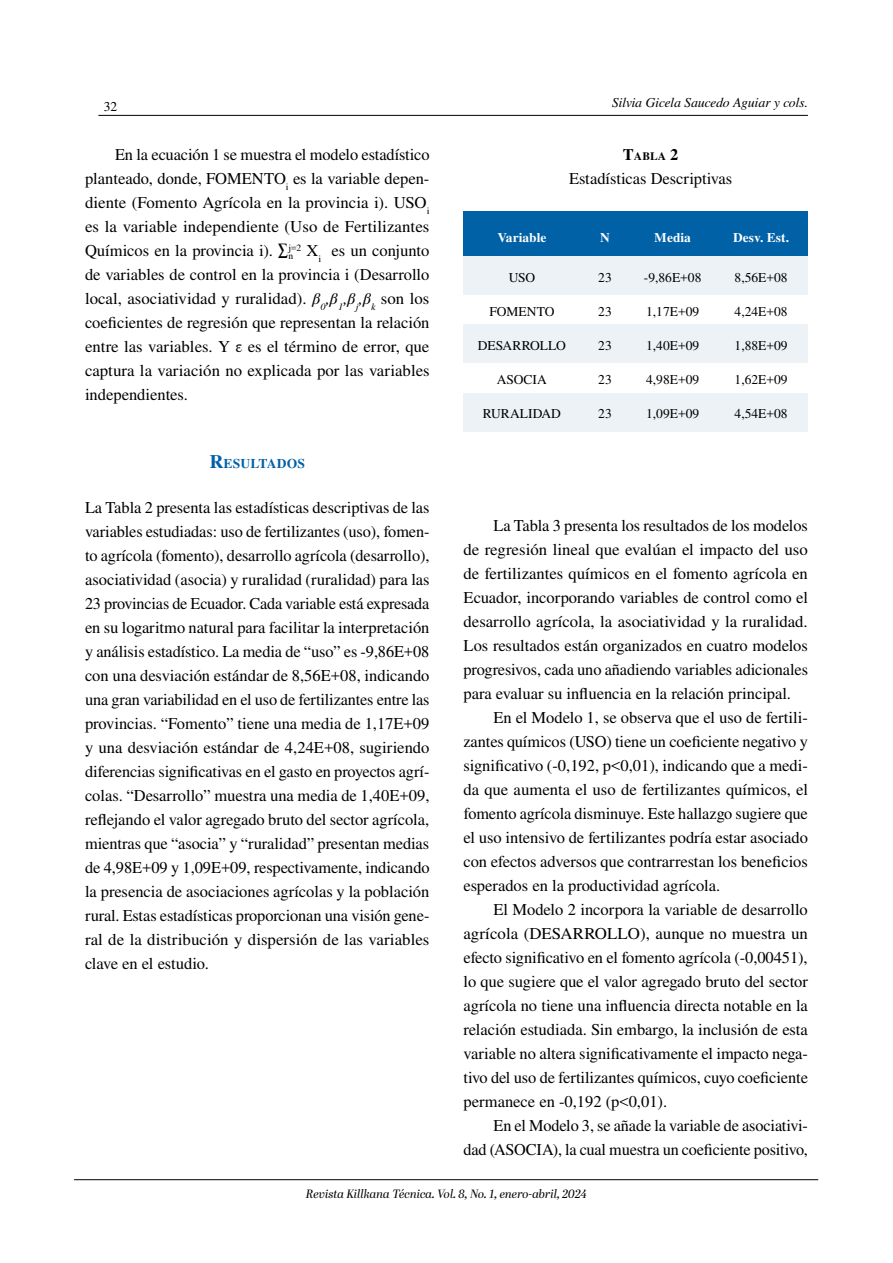
<style>
.page{position:relative;width:893px;height:1263px;background:#fff}
.page>*{position:absolute;margin:0;border:0;box-sizing:border-box;transform-origin:0 0}
.PARRAFO{font:16.5px/24px "Nimbus Rom No 9 L";color:#000;text-align:justify}
.SUBTITULOS{font:500 13.65px "Nimbus Rom No 9 L";color:#0061a7}
.PARRAFO-2{font:13.5px "Nimbus Rom No 9 L";color:#000}
.t1{font:italic 13.5px "Nimbus Rom No 9 L";color:#000}
.PARRAFO-3{font:500 13.5px "Nimbus Rom No 9 L";color:#fff}
.t2{font:italic 12px "Abril Display";color:#000}
.PARRAFO-4{font:500 11.55px "Nimbus Rom No 9 L";color:#000}
.PARRAFO-5{font:9.6px "Nimbus Rom No 9 L";color:#000}
.s1{font-style:italic}
.s2{font-size:19.5px}
.s3{font-size:16.5px}
</style>
<div class="page">
<hr style="left:74px;top:1179px;width:744px;height:1px;background:#000">
<hr style="left:98px;top:115px;width:710px;height:1px;background:#000">
<div style="left:463px;top:256px;width:345px;height:39px;background:#ecf2f6"></div>
<div style="left:463px;top:325px;width:345px;height:38px;background:#ecf2f6"></div>
<div style="left:463px;top:394px;width:345px;height:38px;background:#ecf2f6"></div>
<div style="left:463px;top:212px;width:345px;height:44px;background:#0061a7"></div>
<p class="PARRAFO-2" style="left:104px;top:96px;width:15px">32</p>
<p class="PARRAFO" style="left:85px;top:142px;width:346px;text-indent:30px">En la ecuación 1 se muestra el modelo estadístico planteado, donde, FOMENTO<sub>i</sub> es la variable depen&shy;diente (Fomento Agrícola en la provincia i). USO<sub>i </sub>es la variable independiente (Uso de Fertilizantes Químicos en la provincia i). ∑<sup>j=2</sup> X<sub>i</sub> es un conjunto de variables de control en la provincia i (Desarrollo local, asociatividad y ruralidad). <span class="s1">β</span><sub>0</sub><span class="s1">,β</span><sub>1</sub><span class="s1">,β</span><sub>j</sub><span class="s1">,β</span><sub>k</sub> son los coeficientes de regresión que representan la relación entre las variables. Y ε es el término de error, que captura la variación no explicada por las variables independientes.</p>
<p class="PARRAFO-5" style="left:288px;top:249px;width:6px">n</p>
<p class="SUBTITULOS" style="left:210px;top:454px;width:97px"><span class="s2">R</span>ESULTADOS</p>
<p class="PARRAFO" style="left:85px;top:495px;width:346px">La Tabla 2 presenta las estadísticas descriptivas de las variables estudiadas: uso de fertilizantes (uso), fomen&shy;to agrícola (fomento), desarrollo agrícola (desarrollo), asociatividad (asocia) y ruralidad (ruralidad) para las 23 provincias de Ecuador. Cada variable está expresada en su logaritmo natural para facilitar la interpretación y análisis estadístico. La media de “uso” es -9,86E+08 con una desviación estándar de 8,56E+08, indicando una gran variabilidad en el uso de fertilizantes entre las provincias. “Fomento” tiene una media de 1,17E+09 y una desviación estándar de 4,24E+08, sugiriendo diferencias significativas en el gasto en proyectos agrí&shy;colas. “Desarrollo” muestra una media de 1,40E+09, reflejando el valor agregado bruto del sector agrícola, mientras que “asocia” y “ruralidad” presentan medias de 4,98E+09 y 1,09E+09, respectivamente, indicando la presencia de asociaciones agrícolas y la población rural. Estas estadísticas proporcionan una visión gene&shy;ral de la distribución y dispersión de las variables clave en el estudio.</p>
<p class="t1" style="left:612px;top:94px;width:198px">Silvia Gicela Saucedo Aguiar y cols.</p>
<p class="PARRAFO-4" style="left:623px;top:148px;width:57px"><span class="s3">T</span>ABLA <span class="s3">2</span></p>
<p class="PARRAFO" style="left:569px;top:166px;width:165px">Estadísticas Descriptivas</p>
<p class="PARRAFO-3" style="left:497px;top:228px;width:51px">Variable</p>
<p class="PARRAFO-3" style="left:600px;top:228px;width:11px">N</p>
<p class="PARRAFO-3" style="left:654px;top:228px;width:38px">Media</p>
<p class="PARRAFO-3" style="left:733px;top:228px;width:57px">Desv. Est.</p>
<p class="PARRAFO-2" style="left:509px;top:268px;width:28px">USO</p>
<p class="PARRAFO-2" style="left:598px;top:268px;width:15px">23</p>
<p class="PARRAFO-2" style="left:644px;top:268px;width:59px">-9,86E+08</p>
<p class="PARRAFO-2" style="left:735px;top:268px;width:54px">8,56E+08</p>
<p class="PARRAFO-2" style="left:489px;top:302px;width:67px">FOMENTO</p>
<p class="PARRAFO-2" style="left:598px;top:302px;width:15px">23</p>
<p class="PARRAFO-2" style="left:646px;top:302px;width:54px">1,17E+09</p>
<p class="PARRAFO-2" style="left:735px;top:302px;width:54px">4,24E+08</p>
<p class="PARRAFO-2" style="left:478px;top:336px;width:90px">DESARROLLO</p>
<p class="PARRAFO-2" style="left:598px;top:336px;width:15px">23</p>
<p class="PARRAFO-2" style="left:646px;top:336px;width:54px">1,40E+09</p>
<p class="PARRAFO-2" style="left:735px;top:336px;width:54px">1,88E+09</p>
<p class="PARRAFO-2" style="left:497px;top:370px;width:52px">ASOCIA</p>
<p class="PARRAFO-2" style="left:598px;top:370px;width:15px">23</p>
<p class="PARRAFO-2" style="left:646px;top:370px;width:54px">4,98E+09</p>
<p class="PARRAFO-2" style="left:735px;top:370px;width:54px">1,62E+09</p>
<p class="PARRAFO-2" style="left:483px;top:404px;width:80px">RURALIDAD</p>
<p class="PARRAFO-2" style="left:598px;top:404px;width:15px">23</p>
<p class="PARRAFO-2" style="left:646px;top:404px;width:54px">1,09E+09</p>
<p class="PARRAFO-2" style="left:735px;top:404px;width:54px">4,54E+08</p>
<p class="PARRAFO" style="left:463px;top:513px;width:346px;text-indent:30px">La Tabla 3 presenta los resultados de los modelos de regresión lineal que evalúan el impacto del uso de fertilizantes químicos en el fomento agrícola en Ecuador, incorporando variables de control como el desarrollo agrícola, la asociatividad y la ruralidad.<br>Los resultados están organizados en cuatro modelos progresivos, cada uno añadiendo variables adicionales para evaluar su influencia en la relación principal.</p>
<p class="PARRAFO" style="left:463px;top:705px;width:346px;text-indent:30px">En el Modelo 1, se observa que el uso de fertili&shy;zantes químicos (USO) tiene un coeficiente negativo y significativo (-0,192, p&lt;0,01), indicando que a medi&shy;da que aumenta el uso de fertilizantes químicos, el fomento agrícola disminuye. Este hallazgo sugiere que el uso intensivo de fertilizantes podría estar asociado con efectos adversos que contrarrestan los beneficios esperados en la productividad agrícola.</p>
<p class="PARRAFO" style="left:463px;top:897px;width:346px;text-indent:30px">El Modelo 2 incorpora la variable de desarrollo agrícola (DESARROLLO), aunque no muestra un efecto significativo en el fomento agrícola (-0,00451), lo que sugiere que el valor agregado bruto del sector agrícola no tiene una influencia directa notable en la relación estudiada. Sin embargo, la inclusión de esta variable no altera significativamente el impacto nega&shy;tivo del uso de fertilizantes químicos, cuyo coeficiente permanece en -0,192 (p&lt;0,01).</p>
<p class="PARRAFO" style="left:463px;top:1113px;width:346px;text-align:right">En el Modelo 3, se añade la variable de asociativi-<br>dad (ASOCIA), la cual muestra un coeficiente positivo,</p>
<p class="t2" style="left:306px;top:1185px;width:283px">Revista Killkana Técnica. Vol. 8, No. 1, enero-abril, 2024</p>
</div>
